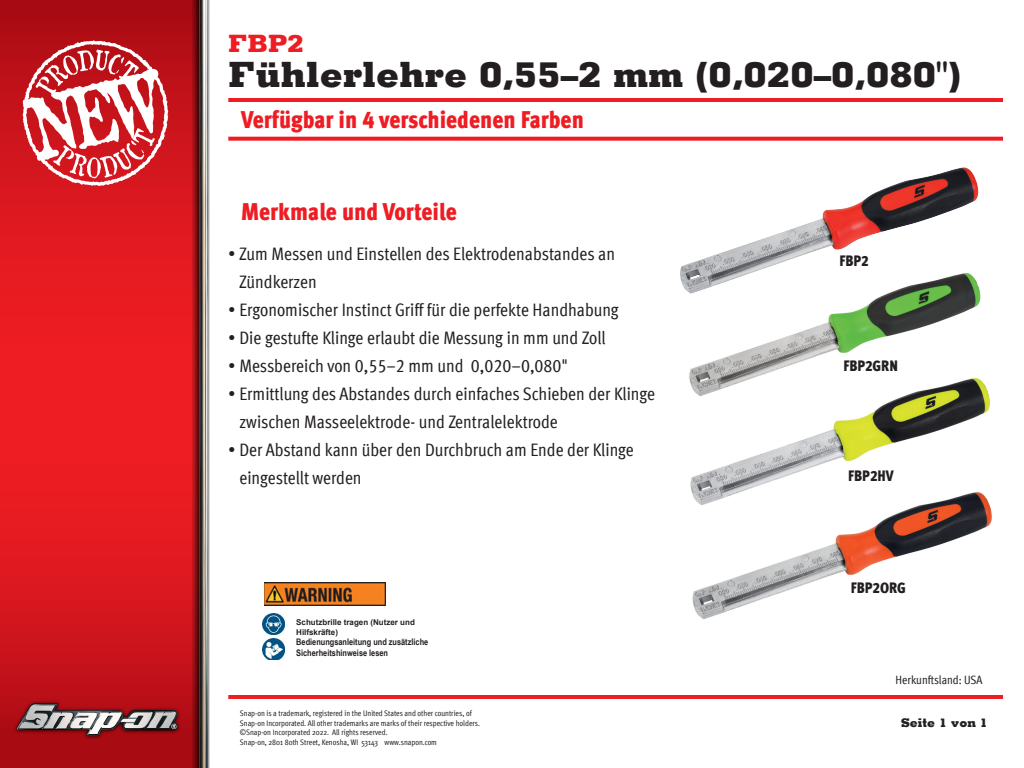
<style>
.page{position:relative;width:1024px;height:768px;background:#fff}
.page>*{position:absolute;margin:0;border:0;box-sizing:border-box;transform-origin:0 0}
.t1{font:800 35px "Memphis LT";color:#231f20}
.t2{font:24px "Meta Cond Black LF";color:#ee1d23}
.t3{font:800 24px "Memphis LT";color:#ee1d23}
.t4{font:18px/28px "Meta Cond Book LF";color:#231f20}
.t5{font:15px "Meta Cond Black LF";color:#231f20}
.t6{font:12px "Meta Cond Book LF";letter-spacing:-.005em;color:#231f20}
.t7{font:800 12px "Memphis LT";color:#231f20}
.t8{font:700 9px/10.8px "Arial Narrow";color:#231f20}
.t9{font:8px/9.6px "Meta Cond";color:#231f20}
.t10{font:700 8px/9.6px "Arial";color:#231f20}
</style>
<div class="page">
<svg style="left:0;top:0;width:192px;height:643px"></svg>
<svg style="left:21px;top:39px;width:149px;height:149px"></svg>
<img style="left:0;top:643px;width:192px;height:125px">
<svg style="left:192px;top:0;width:2px;height:768px"></svg>
<img style="left:194px;top:0;width:16px;height:768px">
<hr style="left:228px;top:695px;width:775px;height:4px;background:#ee1d23">
<svg style="left:228px;top:137px;width:775px;height:4px;fill:#ee1d23"></svg>
<hr style="left:228px;top:98px;width:775px;height:4px;background:#ee1d23">
<img style="left:690px;top:288px;width:291px;height:82px">
<img style="left:689px;top:370px;width:301px;height:110px">
<img style="left:680px;top:167px;width:299px;height:127px">
<img style="left:690px;top:480px;width:302px;height:139px">
<img style="left:263px;top:638px;width:21px;height:22px">
<img style="left:263px;top:613px;width:21px;height:22px">
<img style="left:264px;top:583px;width:121px;height:22px">
<p class="t3" style="left:228px;top:28px;width:77px">FBP2</p>
<p class="t1" style="left:228px;top:52px;width:735px">Fühlerlehre 0,55–2 mm (0,020–0,080")</p>
<p class="t2" style="left:241px;top:105px;width:344px">Verfügbar in 4 verschiedenen Farben</p>
<p class="t2" style="left:241px;top:198px;width:217px">Merkmale und Vorteile</p>
<p class="t4" style="left:239px;top:240px;width:377px;text-indent:-11px">• Zum Messen und Einstellen des Elektrodenabstandes an<br>Zündkerzen</p>
<p class="t4" style="left:228px;top:296px;width:392px">• Ergonomischer Instinct Griff für die perfekte Handhabung</p>
<p class="t4" style="left:228px;top:324px;width:379px">• Die gestufte Klinge erlaubt die Messung in mm und Zoll</p>
<p class="t4" style="left:228px;top:352px;width:341px">• Messbereich von 0,55–2 mm und 0,020–0,080"</p>
<p class="t4" style="left:239px;top:380px;width:417px;text-indent:-11px">• Ermittlung des Abstandes durch einfaches Schieben der Klinge zwischen Masseelektrode- und Zentralelektrode</p>
<p class="t4" style="left:239px;top:436px;width:396px;text-indent:-11px">• Der Abstand kann über den Durchbruch am Ende der Klinge eingestellt werden</p>
<p class="t10" style="left:296px;top:617px;width:120px">Schutzbrille tragen (Nutzer und<br>Hilfskräfte)</p>
<p class="t8" style="left:296px;top:636px;width:134px">Bedienungsanleitung und zusätzliche<br>Sicherheitshinweise lesen</p>
<p class="t9" style="left:240px;top:708px;width:242px">Snap-on is a trademark, registered in the United States and other countries, of<br>Snap-on Incorporated. All other trademarks are marks of their respective holders. ©Snap-on Incorporated 2022. All rights reserved.</p>
<p class="t9" style="left:240px;top:737px;width:199px">Snap-on, 2801 80th Street, Kenosha, WI 53143 www.snapon.com</p>
<p class="t5" style="left:840px;top:252px;width:31px">FBP2</p>
<p class="t5" style="left:843px;top:356px;width:56px">FBP2GRN</p>
<p class="t5" style="left:848px;top:467px;width:47px">FBP2HV</p>
<p class="t5" style="left:851px;top:579px;width:56px">FBP2ORG</p>
<p class="t6" style="left:896px;top:673px;width:88px">Herkunftsland: USA</p>
<p class="t7" style="left:901px;top:715px;width:88px">Seite 1 von 1</p>
</div>
